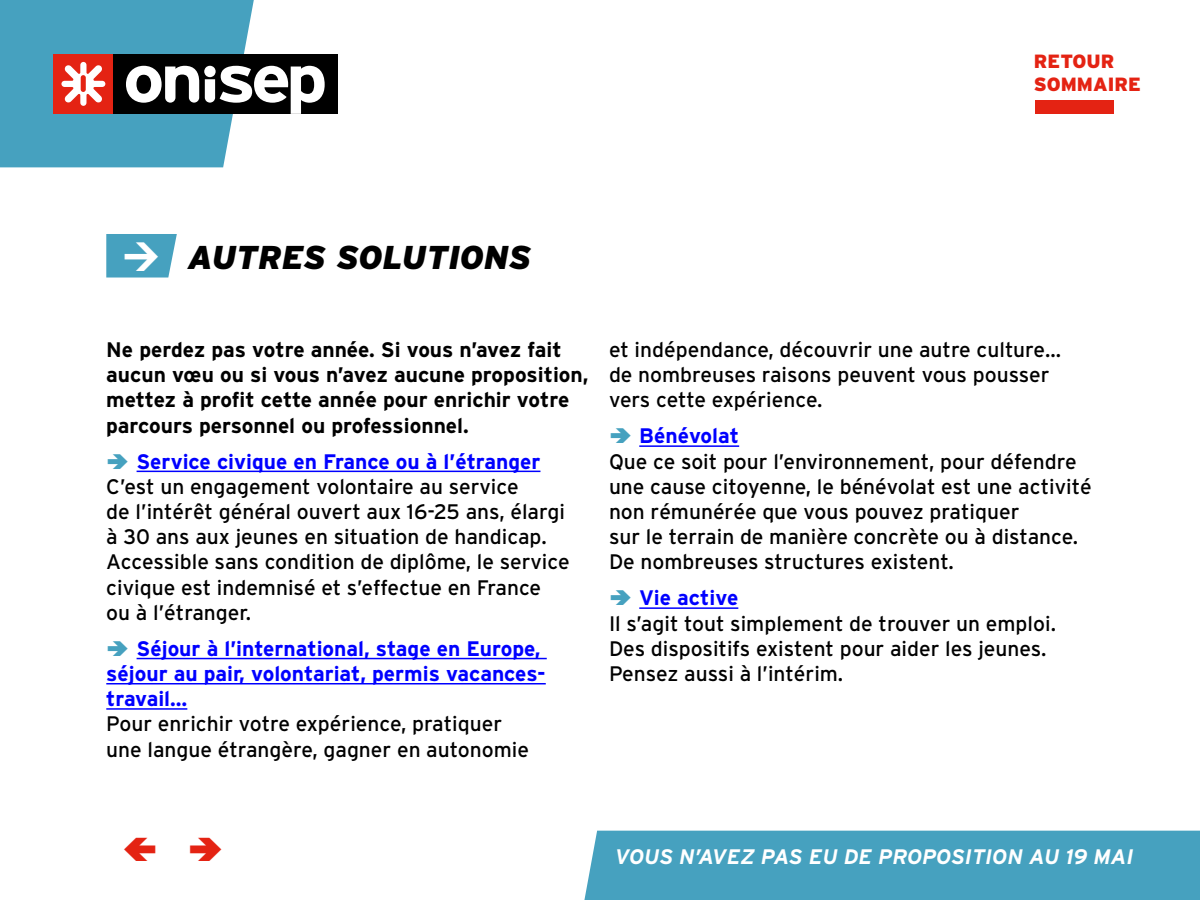
<style>
.page{position:relative;width:1200px;height:900px;background:#fff}
.page>*{position:absolute;margin:0;border:0;box-sizing:border-box;transform-origin:0 0}
.t1{font:italic 900 33px "Interstate";color:#000}
.t2{font:21px/25.2px "Interstate";color:#000}
.t3{font:700 21px/25.2px "Interstate";color:#000}
.t4{font:700 21px/25.2px "Interstate";color:#00f}
.t5{font:italic 700 21px "Interstate";color:#fff}
.t6{font:900 19.2px/23px "Interstate";color:#e42313}
</style>
<div class="page">
<div style="left:113px;top:54px;width:224px;height:60px;background:#000"></div>
<svg style="left:0;top:0;width:325px;height:167px"></svg>
<hr style="left:137px;top:471px;width:403px;height:1px;background:#00f">
<hr style="left:137px;top:658px;width:410px;height:1px;background:#00f">
<hr style="left:106px;top:683px;width:440px;height:2px;background:#00f">
<hr style="left:106px;top:708px;width:81px;height:2px;background:#00f">
<hr style="left:639px;top:445px;width:100px;height:2px;background:#00f">
<hr style="left:639px;top:607px;width:99px;height:2px;background:#00f">
<div style="left:1035px;top:100px;width:78px;height:14px;background:#e42313"></div>
<div style="left:584px;top:831px;width:616px;height:69px;background:#46a1bf"></div>
<svg style="left:106px;top:234px;width:71px;height:44px;background:#54a8c3"></svg>
<p class="t6" style="left:1034px;top:49px;width:108px">RETOUR<br>SOMMAIRE</p>
<p class="t1" style="left:188px;top:237px;width:345px">AUTRES SOLUTIONS</p>
<p class="t3" style="left:106px;top:337px;width:484px">Ne perdez pas votre année. Si vous n’avez fait aucun vœu ou si vous n’avez aucune proposition, mettez à profit cette année pour enrichir votre parcours personnel ou professionnel.</p>
<p class="t4" style="left:137px;top:448px;width:405px">Service civique en France ou à l’étranger</p>
<p class="t2" style="left:106px;top:474px;width:465px">C’est un engagement volontaire au service<br>de l’intérêt général ouvert aux 16-25 ans, élargi à 30 ans aux jeunes en situation de handicap.<br>Accessible sans condition de diplôme, le service civique est indemnisé et s’effectue en France</p>
<p class="t2" style="left:106px;top:600px;width:146px">ou à l’étranger.</p>
<p class="t4" style="left:106px;top:636px;width:441px;text-indent:30px">Séjour à l’international, stage en Europe, séjour au pair, volontariat, permis vacances&shy;travail…</p>
<p class="t2" style="left:106px;top:711px;width:424px">Pour enrichir votre expérience, pratiquer une langue étrangère, gagner en autonomie</p>
<p class="t2" style="left:609px;top:337px;width:454px">et indépendance, découvrir une autre culture… de nombreuses raisons peuvent vous pousser vers cette expérience.</p>
<p class="t4" style="left:639px;top:423px;width:101px">Bénévolat</p>
<p class="t2" style="left:609px;top:448px;width:484px">Que ce soit pour l’environnement, pour défendre une cause citoyenne, le bénévolat est une activité non rémunérée que vous pouvez pratiquer<br>sur le terrain de manière concrète ou à distance.<br>De nombreuses structures existent.</p>
<p class="t4" style="left:639px;top:585px;width:101px">Vie active</p>
<p class="t2" style="left:609px;top:610px;width:449px">Il s’agit tout simplement de trouver un emploi.<br>Des dispositifs existent pour aider les jeunes.<br>Pensez aussi à l’intérim.</p>
<p class="t5" style="left:615px;top:844px;width:520px">VOUS N’AVEZ PAS EU DE PROPOSITION AU 19 MAI</p>
</div>
